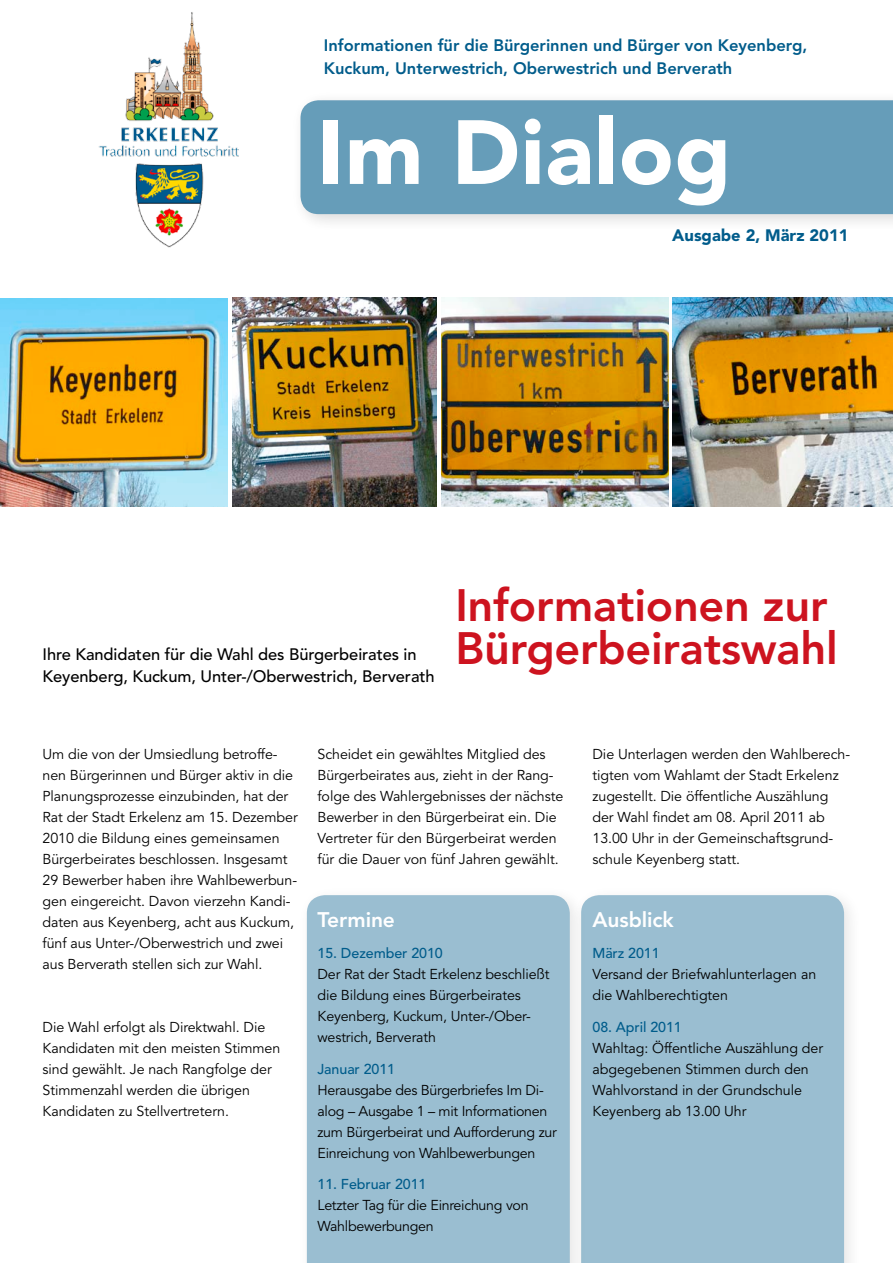
<style>
.page{position:relative;width:893px;height:1263px;background:#fff}
.page>*{position:absolute;margin:0;border:0;box-sizing:border-box;transform-origin:0 0}
.t1{font:900 90px "Avenir";letter-spacing:.01em;color:#fff}
.Head_1{font:800 45px/43.5px "Avenir";letter-spacing:-.005em;color:#cd131f}
.Head_Heavy_14{font:800 21px "Avenir";letter-spacing:-.005em;color:#fff}
.Copy{font:800 21px "Avenir";letter-spacing:-.005em;color:#fff}
.t2{font:800 16.5px/22.5px "Avenir";color:#005c8b}
.Teaser{font:500 16.5px/22.5px "Avenir";letter-spacing:-.005em;color:#000}
.t3{font:900 16.5px "Avenir";color:#005c8b}
.Copy-2{font:14.25px/21px "Avenir";letter-spacing:-.005em;color:#000}
.s1{font-weight:500;color:#005c8b}
</style>
<div class="page">
<img style="left:0;top:298px;width:228px;height:209px">
<img style="left:232px;top:298px;width:205px;height:209px">
<img style="left:441px;top:298px;width:227px;height:209px">
<img style="left:673px;top:298px;width:220px;height:209px">
<div style="left:290px;top:90px;width:603px;height:142px;background:#000;opacity:.25"></div>
<div style="left:300px;top:100px;width:593px;height:114px;background:#669db9"></div>
<img style="left:99px;top:12px;width:139px;height:235px">
<div style="left:307px;top:895px;width:263px;height:368px;background:#9abed1"></div>
<div style="left:570px;top:885px;width:292px;height:378px;background:#f5f5f5"></div>
<div style="left:581px;top:895px;width:263px;height:368px;background:#9abed1"></div>
<p class="t2" style="left:324px;top:34px;width:485px">Informationen für die Bürgerinnen und Bürger von Keyenberg,<br>Kuckum, Unterwestrich, Oberwestrich und Berverath</p>
<p class="t1" style="left:317px;top:98px;width:415px">Im Dialog</p>
<p class="t3" style="left:672px;top:225px;width:178px">Ausgabe 2, März 2011</p>
<p class="Teaser" style="left:43px;top:643px;width:394px">Ihre Kandidaten für die Wahl des Bürgerbeirates in<br>Keyenberg, Kuckum, Unter-/Oberwestrich, Berverath</p>
<p class="Head_1" style="left:455px;top:583px;width:384px">Informationen zur<br>Bürgerbeiratswahl</p>
<p class="Copy-2" style="left:43px;top:744px;width:257px">Um die von der Umsiedlung betroffe&shy;nen Bürgerinnen und Bürger aktiv in die Planungsprozesse einzubinden, hat der Rat der Stadt Erkelenz am 15. Dezember 2010 die Bildung eines gemeinsamen Bürgerbeirates beschlossen. Insgesamt 29 Bewerber haben ihre Wahlbewerbun&shy;gen eingereicht. Davon vierzehn Kandi&shy;daten aus Keyenberg, acht aus Kuckum, fünf aus Unter-/Oberwestrich und zwei aus Berverath stellen sich zur Wahl.</p>
<p class="Copy-2" style="left:43px;top:1017px;width:239px">Die Wahl erfolgt als Direktwahl. Die Kandidaten mit den meisten Stimmen sind gewählt. Je nach Rangfolge der Stimmenzahl werden die übrigen Kandidaten zu Stellvertretern.</p>
<p class="Copy-2" style="left:317px;top:744px;width:247px">Scheidet ein gewähltes Mitglied des Bürgerbeirates aus, zieht in der Rang&shy;folge des Wahlergebnisses der nächste Bewerber in den Bürgerbeirat ein. Die Vertreter für den Bürgerbeirat werden für die Dauer von fünf Jahren gewählt.</p>
<p class="Copy" style="left:317px;top:907px;width:79px">Termine</p>
<p class="Copy-2" style="left:317px;top:943px;width:234px"><span class="s1">15. Dezember 2010<br></span>Der Rat der Stadt Erkelenz beschließt die Bildung eines Bürgerbeirates<br>Keyenberg, Kuckum, Unter-/Ober-- westrich, Berverath</p>
<p class="Copy-2" style="left:317px;top:1059px;width:241px"><span class="s1">Januar 2011<br></span>Herausgabe des Bürgerbriefes Im Di&shy;alog – Ausgabe 1 – mit Informationen zum Bürgerbeirat und Aufforderung zur<br>Einreichung von Wahlbewerbungen</p>
<p class="Copy-2" style="left:317px;top:1174px;width:213px"><span class="s1">11. Februar 2011<br></span>Letzter Tag für die Einreichung von<br>Wahlbewerbungen</p>
<p class="Copy-2" style="left:592px;top:744px;width:259px">Die Unterlagen werden den Wahlberech&shy;tigten vom Wahlamt der Stadt Erkelenz zugestellt. Die öffentliche Auszählung der Wahl findet am 08. April 2011 ab 13.00 Uhr in der Gemeinschaftsgrund&shy;schule Keyenberg statt.</p>
<p class="Head_Heavy_14" style="left:592px;top:907px;width:83px">Ausblick</p>
<p class="Copy-2" style="left:592px;top:943px;width:225px"><span class="s1">März 2011<br></span>Versand der Briefwahlunterlagen an die Wahlberechtigten</p>
<p class="Copy-2" style="left:592px;top:1017px;width:232px"><span class="s1">08. April 2011<br></span>Wahltag: Öffentliche Auszählung der abgegebenen Stimmen durch den<br>Wahlvorstand in der Grundschule<br>Keyenberg ab 13.00 Uhr</p>
</div>
